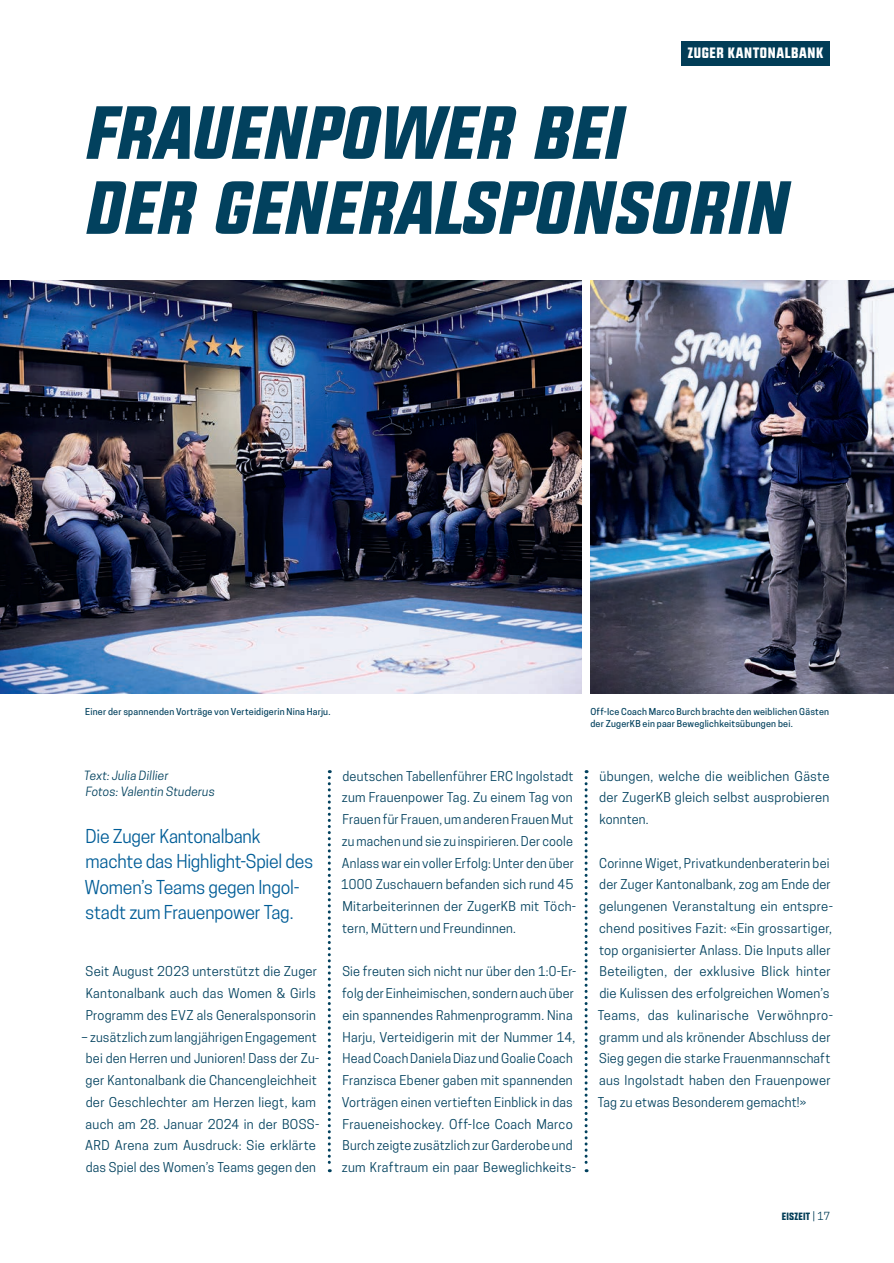
<style>
.page{position:relative;width:894px;height:1263px;background:#fff}
.page>*{position:absolute;margin:0;border:0;box-sizing:border-box;transform-origin:0 0}
.t1{font:italic 75px/75px "UPBOLTERS";letter-spacing:-.01em;color:#02415e}
.t2{font:18px/25.5px "Cooper Hewitt";letter-spacing:-.01em;color:#005d97}
.t3{font:15px "UPBOLTERS";letter-spacing:.025em;color:#fff}
.t4{font:12.75px/21.8px "Cooper Hewitt";letter-spacing:.015em;color:#02415e}
.t5{font:italic 12px/16.5px "Cooper Hewitt";letter-spacing:.015em;color:#02415e}
.t6{font:10.5px "UPBOLTERS";color:#023d57}
.t7{font:500 9px/12px "Cooper Hewitt";letter-spacing:.025em;color:#02415e}
.s1{font-family:"Cooper Hewitt"}
</style>
<div class="page">
<div style="left:681px;top:41px;width:148px;height:24px;background:#023d57"></div>
<img style="left:0;top:280px;width:581px;height:414px">
<img style="left:590px;top:280px;width:303px;height:414px">
<svg style="left:327px;top:770px;width:3px;height:402px"></svg>
<svg style="left:584px;top:770px;width:3px;height:402px"></svg>
<p class="t3" style="left:687px;top:44px;width:137px">ZUGER KANTONALBANK</p>
<h1 class="t1" style="left:83px;top:94px;width:705px">FRAUENPOWER BEI<br>DER GENERALSPONSORIN</h1>
<p class="t7" style="left:85px;top:705px;width:247px">Einer der spannenden Vorträge von Verteidigerin Nina Harju.</p>
<p class="t7" style="left:590px;top:705px;width:240px">Off-Ice Coach Marco Burch brachte den weiblichen Gästen der ZugerKB ein paar Beweglichkeitsübungen bei.</p>
<p class="t5" style="left:84px;top:767px;width:132px">Text: Julia Dillier<br>Fotos: Valentin Studerus</p>
<h2 class="t2" style="left:84px;top:823px;width:230px">Die Zuger Kantonalbank machte das Highlight-Spiel des<br>Women’s Teams gegen Ingol&shy;stadt zum Frauenpower Tag.</h2>
<p class="t4" style="left:86px;top:961px;width:233px;text-align:justify">Seit August 2023 unterstützt die Zuger Kantonalbank auch das Women &amp; Girls Programm des EVZ als Generalsponsorin</p>
<p class="t4" style="left:82px;top:1026px;width:239px">– zusätzlich zum langjährigen Engagement bei den Herren und Junioren! Dass der Zu&shy;ger Kantonalbank die Chancengleichheit der Geschlechter am Herzen liegt, kam auch am 28. Januar 2024 in der BOSS-ARD Arena zum Ausdruck: Sie erklärte das Spiel des Women’s Teams gegen den</p>
<p class="t4" style="left:341px;top:765px;width:236px">deutschen Tabellenführer ERC Ingolstadt zum Frauenpower Tag. Zu einem Tag von Frauen für Frauen, um anderen Frauen Mut zu machen und sie zu inspirieren. Der coole Anlass war ein voller Erfolg: Unter den über 1000 Zuschauern befanden sich rund 45<br>Mitarbeiterinnen der ZugerKB mit Töch&shy;tern, Müttern und Freundinnen.</p>
<p class="t4" style="left:341px;top:961px;width:236px">Sie freuten sich nicht nur über den 1:0-Er&shy;folg der Einheimischen, sondern auch über ein spannendes Rahmenprogramm. Nina Harju, Verteidigerin mit der Nummer 14, Head Coach Daniela Diaz und Goalie Coach Franzisca Ebener gaben mit spannenden Vorträgen einen vertieften Einblick in das Fraueneishockey. Off-Ice Coach Marco Burch zeigte zusätzlich zur Garderobe und zum Kraftraum ein paar Beweglichkeits-</p>
<p class="t4" style="left:599px;top:765px;width:232px;text-align:justify">übungen, welche die weiblichen Gäste der ZugerKB gleich selbst ausprobieren konnten.</p>
<p class="t4" style="left:597px;top:852px;width:237px">Corinne Wiget, Privatkundenberaterin bei der Zuger Kantonalbank, zog am Ende der gelungenen Veranstaltung ein entspre&shy;chend positives Fazit: «Ein grossartiger, top organisierter Anlass. Die Inputs aller Beteiligten, der exklusive Blick hinter die Kulissen des erfolgreichen Women’s Teams, das kulinarische Verwöhnpro&shy;gramm und als krönender Abschluss der Sieg gegen die starke Frauenmannschaft aus Ingolstadt haben den Frauenpower Tag zu etwas Besonderem gemacht!»</p>
<p class="t6" style="left:781px;top:1210px;width:50px">EISZEIT <span class="s1">| 17</span></p>
</div>
